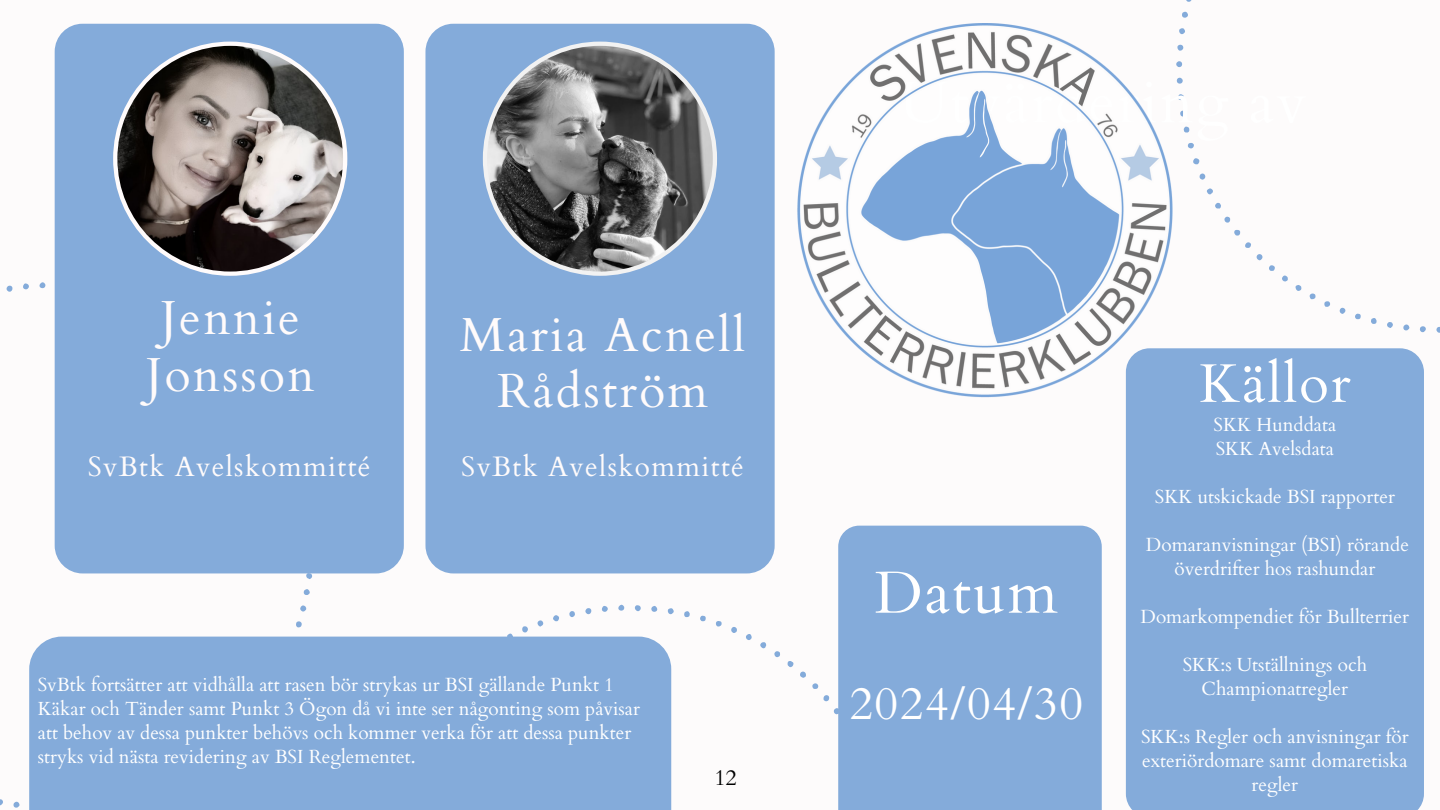
<style>
.page{position:relative;width:1440px;height:810px;background:#fdfbfb}
.page>*{position:absolute;margin:0;border:0;box-sizing:border-box;transform-origin:0 0}
.t1{font:59.2px "Cardo";letter-spacing:.035em;color:#fff}
.t2{font:54.5px "Cardo";letter-spacing:.035em;color:#fff}
.t3{font:47.8px/56.8px "Cardo";letter-spacing:.05em;color:#fffbfb;text-align:center}
.t4{font:46.2px "Cardo";letter-spacing:.035em;color:#fff}
.t5{font:28px "Cardo";letter-spacing:.05em;color:#fffbfb}
.t6{font:22px "Cardo";color:#000}
.t7{font:19px/24px "Cardo";color:#fff;text-align:center}
</style>
<div class="page">
<div style="left:55px;top:24px;width:349px;height:549px;background:#84abda"></div>
<svg style="left:113px;top:42px;width:234px;height:234px;background:#7e8188"></svg>
<div style="left:425px;top:24px;width:350px;height:549px;background:#84abda"></div>
<svg style="left:483px;top:42px;width:234px;height:234px;background:#737b86"></svg>
<div style="left:1126px;top:348px;width:298px;height:462px;background:#84abda"></div>
<div style="left:838px;top:526px;width:264px;height:284px;background:#84abda"></div>
<img style="left:797px;top:24px;width:385px;height:381px">
<div style="left:29px;top:637px;width:642px;height:173px;background:#84abda"></div>
<p class="t3" style="left:146px;top:291px;width:170px">Jennie<br>Jonsson</p>
<h1 class="t5" style="left:88px;top:448px;width:284px">SvBtk Avelskommitté</h1>
<h3 class="t3" style="left:460px;top:307px;width:287px">Maria Acnell<br>Rådström</h3>
<h3 class="t5" style="left:461px;top:448px;width:284px">SvBtk Avelskommitté</h3>
<h1 class="t7" style="left:38px;top:673px;width:604px;text-align:left">SvBtk fortsätter att vidhålla att rasen bör strykas ur BSI gällande Punkt 1<br>Käkar och Tänder samt Punkt 3 Ögon då vi inte ser någonting som påvisar att behov av dessa punkter behövs och kommer verka för att dessa punkter stryks vid nästa revidering av BSI Reglementet.</h1>
<p class="t6" style="left:714px;top:763px;width:24px">12</p>
<p class="t1" style="left:874px;top:554px;width:185px">Datum</p>
<p class="t4" style="left:849px;top:673px;width:235px">2024/04/30</p>
<h2 class="t2" style="left:1199px;top:348px;width:153px">Källor</h2>
<p class="t7" style="left:1214px;top:413px;width:124px">SKK Hunddata</p>
<p class="t7" style="left:1216px;top:437px;width:120px">SKK Avelsdata</p>
<p class="t7" style="left:1155px;top:485px;width:242px">SKK utskickade BSI rapporter</p>
<p class="t7" style="left:1146px;top:533px;width:264px">Domaranvisningar (BSI) rörande överdrifter hos rashundar</p>
<p class="t7" style="left:1141px;top:605px;width:270px">Domarkompendiet för Bullterrier</p>
<p class="t7" style="left:1183px;top:653px;width:186px">SKK:s Utställnings och<br>Championatregler</p>
<p class="t7" style="left:1141px;top:725px;width:269px">SKK:s Regler och anvisningar för exteriördomare samt domaretiska regler</p>
</div>
